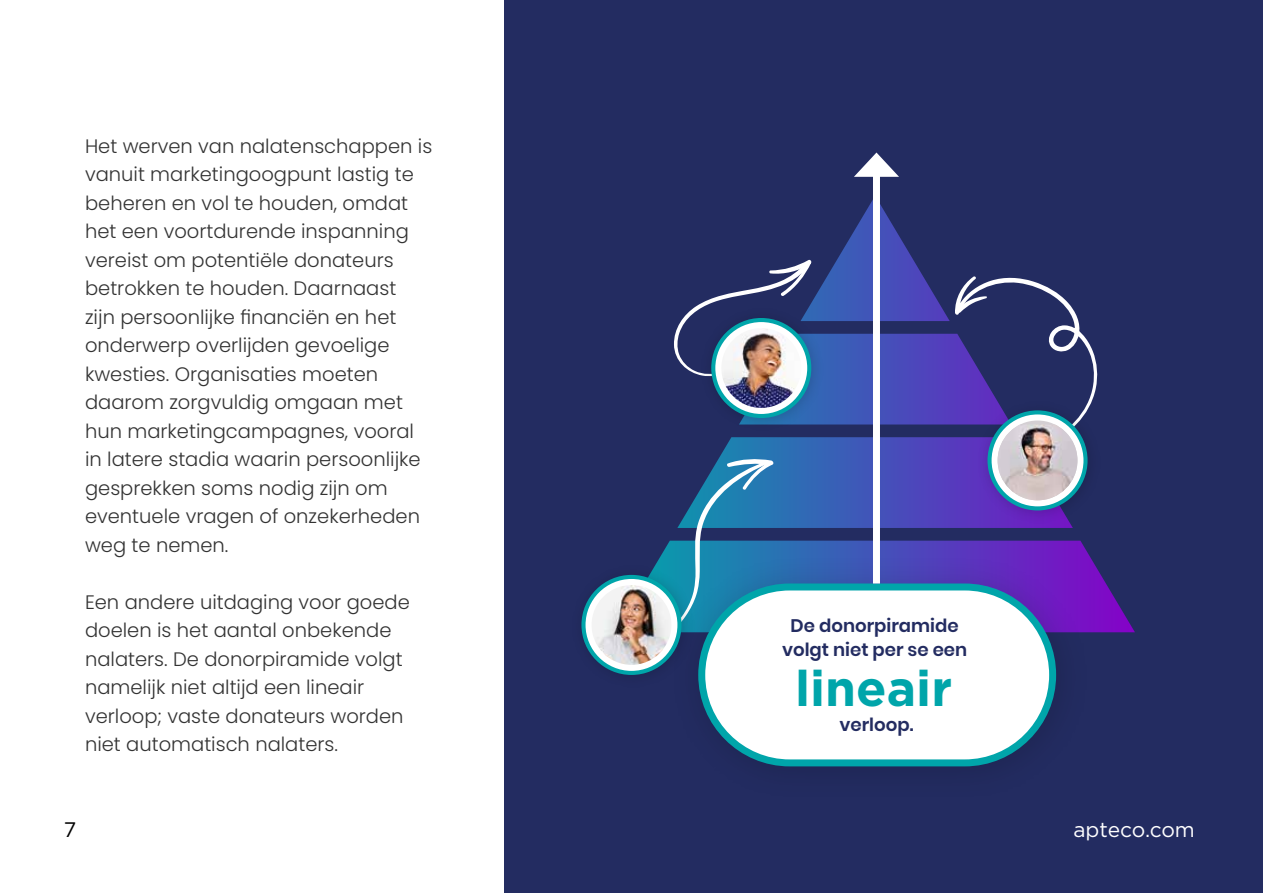
<style>
.page{position:relative;width:1263px;height:893px;background:#fff}
.page>*{position:absolute;margin:0;border:0;box-sizing:border-box;transform-origin:0 0}
.t1{font:700 49.8px "Gotham";color:#00a5aa}
.t2{font:21px "Gotham";color:#fff}
.t3{font:21px "Gotham";color:#000}
.t4{font:300 19.5px/28.5px "Poppins";color:#333}
.t5{font:600 18.15px/23.7px "Poppins";color:#232c61;text-align:center}
</style>
<div class="page">
<div style="left:505px;top:0;width:758px;height:893px;background:#232c61"></div>
<svg style="left:719px;top:199px;width:416px;height:433px"></svg>
<div style="left:669px;top:553px;width:422px;height:249px;background:#000;opacity:.17"></div>
<div style="left:702px;top:587px;width:351px;height:176px;background:#fff;border-radius:88px"></div>
<div style="left:698px;top:583px;width:358px;height:183px;border:7px solid #00a5aa;border-radius:88px"></div>
<div style="left:873px;top:167px;width:7px;height:416px;background:#fff"></div>
<svg style="left:854px;top:153px;width:45px;height:24px"></svg>
<svg style="left:656px;top:458px;width:118px;height:196px"></svg>
<svg style="left:955px;top:276px;width:143px;height:171px"></svg>
<div style="left:976px;top:399px;width:126px;height:126px;background:#000;opacity:.17"></div>
<svg style="left:989px;top:412px;width:96px;height:96px"></svg>
<div style="left:987px;top:410px;width:100px;height:100px;border:4px solid #00a5aa;border-radius:50%"></div>
<div style="left:998px;top:420px;width:79px;height:80px;background:#d4cfd3;border-radius:50%"></div>
<img style="left:998px;top:425px;width:79px;height:75px">
<svg style="left:674px;top:259px;width:138px;height:116px"></svg>
<div style="left:700px;top:306px;width:125px;height:126px;background:#000;opacity:.17"></div>
<svg style="left:713px;top:320px;width:96px;height:96px;background:#cceced"></svg>
<div style="left:711px;top:318px;width:100px;height:100px;border:4px solid #00a5aa;border-radius:50%"></div>
<img style="left:721px;top:328px;width:80px;height:80px;border-radius:40px">
<div style="left:570px;top:563px;width:126px;height:126px;background:#000;opacity:.17"></div>
<svg style="left:583px;top:577px;width:96px;height:96px;background:#cdedee"></svg>
<div style="left:581px;top:575px;width:100px;height:100px;border:4px solid #00a5aa;border-radius:50%"></div>
<img style="left:592px;top:585px;width:79px;height:80px;border-radius:40px">
<p class="t4" style="left:85px;top:132px;width:349px">Het werven van nalatenschappen is vanuit marketingoogpunt lastig te beheren en vol te houden, omdat het een voortdurende inspanning vereist om potentiële donateurs betrokken te houden. Daarnaast<br>zijn persoonlijke financiën en het onderwerp overlijden gevoelige kwesties. Organisaties moeten daarom zorgvuldig omgaan met hun marketingcampagnes, vooral in latere stadia waarin persoonlijke gesprekken soms nodig zijn om eventuele vragen of onzekerheden weg te nemen.</p>
<p class="t4" style="left:85px;top:588px;width:326px">Een andere uitdaging voor goede doelen is het aantal onbekende nalaters. De donorpiramide volgt namelijk niet altijd een lineair verloop; vaste donateurs worden niet automatisch nalaters.</p>
<p class="t5" style="left:782px;top:614px;width:187px">De donorpiramide volgt niet per se een</p>
<h1 class="t1" style="left:795px;top:655px;width:158px">lineair</h1>
<p class="t5" style="left:839px;top:713px;width:76px">verloop.</p>
<p class="t3" style="left:64px;top:816px;width:14px">7</p>
<p class="t2" style="left:1073px;top:816px;width:123px">apteco.com</p>
</div>
